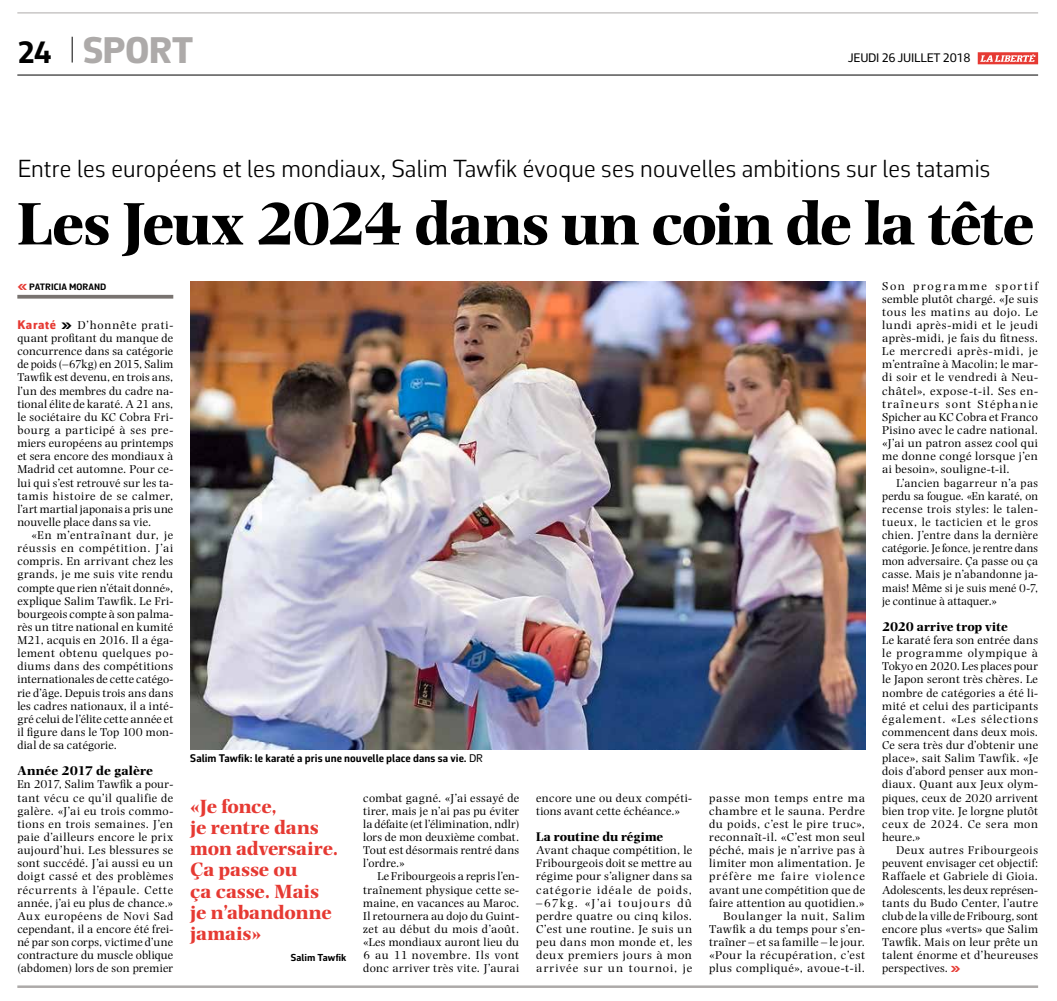
<style>
.page{position:relative;width:1057px;height:1001px;background:#fff}
.page>*{position:absolute;margin:0;border:0;box-sizing:border-box;transform-origin:0 0}
.t1{font:700 62.5px "Photina MT Std";letter-spacing:-.03em;color:#000}
.t2{font:800 37.5px "Corbeau Pro";letter-spacing:-.005em;color:#adaaa9}
.t3{font:300 25px "Corbeau Pro";letter-spacing:-.005em;color:#000}
.t4{font:700 20px/21.2px "Photina MT Std";letter-spacing:-.01em;color:#e63a33}
.t5{font:700 13.12px "Photina MT Std";color:#000}
.t6{font:800 12.62px "Corbeau Pro";letter-spacing:.05em;color:#e63a33}
.t7{font:12.5px "Corbeau Pro";letter-spacing:-.02em;color:#000}
.t8{font:11.88px/13.1px "Photina MT Std";letter-spacing:.025em;color:#000;text-align:justify}
.t9{font:11.88px/13.1px "Photina MT Std";letter-spacing:.025em;color:#000;text-align:right;scale:1.04 1}
.t10{font:700 11.25px "Corbeau Pro";letter-spacing:.005em;color:#000}
.t11{font:700 10.25px "Corbeau Pro";letter-spacing:.005em;color:#000}
.t12{font:700 9.38px "Corbeau Pro";letter-spacing:.005em;color:#000}
.s1{font-weight:700;font-size:31.25px;color:#000}
.s2{font-weight:400}
</style>
<div class="page">
<svg style="left:977px;top:52px;width:61px;height:12px"></svg>
<hr style="left:17px;top:13px;width:1021px;height:1px;background:#adaaa9">
<hr style="left:17px;top:75px;width:1021px;height:1px;background:#000">
<svg style="left:72px;top:37px;width:1px;height:26px"></svg>
<hr style="left:17px;top:985px;width:1021px;height:3px;background:#adaaa9">
<hr style="left:17px;top:295px;width:156px;height:3px;background:#787370">
<img style="left:190px;top:281px;width:675px;height:468px">
<h2 class="t2" style="left:17px;top:25px;width:178px"><span class="s1">24</span> SPORT</h2>
<p class="t7" style="left:848px;top:50px;width:124px">JEUDI 26 JUILLET 2018</p>
<h3 class="t3" style="left:17px;top:152px;width:974px">Entre les européens et les mondiaux, Salim Tawfik évoque ses nouvelles ambitions sur les tatamis</h3>
<h1 class="t1" style="left:17px;top:187px;width:1019px">Les Jeux 2024 dans un coin de la tête</h1>
<p class="t12" style="left:29px;top:280px;width:78px">PATRICIA MORAND</p>
<p class="t6" style="left:17px;top:316px;width:40px">Karaté</p>
<p class="t9" style="left:882px;top:279px;width:151px;text-align:justify">Son programme sportif semble plutôt chargé. «Je suis tous les matins au dojo. Le lundi après-midi et le jeudi après-midi, je fais du fitness.<br>Le mercredi après-midi, je m’entraîne à Macolin; le mar&shy;di soir et le vendredi à Neu&shy;châtel», expose-t-il. Ses en&shy;traîneurs sont Stéphanie Spicher au KC Cobra et Franco Pisino avec le cadre national. «J’ai un patron assez cool qui me donne congé lorsque j’en ai besoin», souligne-t-il.</p>
<p class="t8" style="left:882px;top:476px;width:157px;text-indent:14px">L’ancien bagarreur n’a pas perdu sa fougue. «En karaté, on recense trois styles: le talen&shy;tueux, le tacticien et le gros chien. J’entre dans la dernière catégorie. Je fonce, je rentre dans mon adversaire. Ça passe ou ça casse. Mais je n’abandonne ja&shy;mais! Même si je suis mené 0-7, je continue à attaquer.»</p>
<p class="t5" style="left:882px;top:619px;width:127px">2020 arrive trop vite</p>
<p class="t8" style="left:882px;top:633px;width:157px">Le karaté fera son entrée dans le programme olympique à Tokyo en 2020. Les places pour le Japon seront très chères. Le nombre de catégories a été li&shy;mité et celui des participants également. «Les sélections commencent dans deux mois.<br>Ce sera très dur d’obtenir une place», sait Salim Tawfik. «Je dois d’abord penser aux mon&shy;diaux. Quant aux Jeux olym&shy;piques, ceux de 2020 arrivent bien trop vite. Je lorgne plutôt ceux de 2024. Ce sera mon heure.»</p>
<p class="t8" style="left:882px;top:843px;width:157px;text-indent:14px">Deux autres Fribourgeois peuvent envisager cet objectif:<br>Raffaele et Gabriele di Gioia.<br>Adolescents, les deux représen&shy;tants du Budo Center, l’autre club de la ville de Fribourg, sont encore plus «verts» que Salim Tawfik. Mais on leur prête un talent énorme et d’heureuses perspectives.</p>
<p class="t8" style="left:17px;top:318px;width:157px;text-indent:61px">D’honnête prati&shy;quant profitant du manque de concurrence dans sa catégorie de poids (–67kg) en 2015, Salim Tawfik est devenu, en trois ans, l’un des membres du cadre na&shy;tional élite de karaté. A 21 ans, le sociétaire du KC Cobra Fri&shy;bourg a participé à ses pre&shy;miers européens au printemps et sera encore des mondiaux à Madrid cet automne. Pour ce&shy;lui qui s’est retrouvé sur les ta&shy;tamis histoire de se calmer, l’art martial japonais a pris une nouvelle place dans sa vie.</p>
<p class="t8" style="left:17px;top:528px;width:157px;text-indent:14px">«En m’entraînant dur, je réussis en compétition. J’ai compris. En arrivant chez les grands, je me suis vite rendu compte que rien n’était donné», explique Salim Tawfik. Le Fri&shy;bourgeois compte à son palma&shy;rès un titre national en kumité M21, acquis en 2016. Il a éga&shy;lement obtenu quelques po&shy;diums dans des compétitions internationales de cette catégo&shy;rie d’âge. Depuis trois ans dans les cadres nationaux, il a inté&shy;gré celui de l’élite cette année et il figure dans le Top 100 mon&shy;dial de sa catégorie.</p>
<p class="t5" style="left:17px;top:763px;width:137px">Année 2017 de galère</p>
<p class="t8" style="left:17px;top:778px;width:157px">En 2017, Salim Tawfik a pour&shy;tant vécu ce qu’il qualifie de galère. «J’ai eu trois commo&shy;tions en trois semaines. J’en paie d’ailleurs encore le prix aujourd’hui. Les blessures se sont succédé. J’ai aussi eu un doigt cassé et des problèmes récurrents à l’épaule. Cette année, j’ai eu plus de chance.» Aux européens de Novi Sad cependant, il a encore été frei&shy;né par son corps, victime d’une contracture du muscle oblique (abdomen) lors de son premier</p>
<p class="t10" style="left:190px;top:751px;width:294px">Salim Tawfik: le karaté a pris une nouvelle place dans sa vie. <span class="s2">DR</span></p>
<h3 class="t4" style="left:190px;top:795px;width:149px">«Je fonce,<br>je rentre dans mon adversaire.<br>Ça passe ou<br>ça casse. Mais je n’abandonne jamais»</h3>
<p class="t11" style="left:291px;top:951px;width:57px">Salim Tawfik</p>
<p class="t8" style="left:363px;top:791px;width:157px">combat gagné. «J’ai essayé de tirer, mais je n’ai pas pu éviter la défaite (et l’élimination, ndlr) lors de mon deuxième combat.<br>Tout est désormais rentré dans l’ordre.»</p>
<p class="t8" style="left:363px;top:870px;width:157px;text-indent:14px">Le Fribourgeois a repris l’en&shy;traînement physique cette se&shy;maine, en vacances au Maroc.<br>Il retournera au dojo du Guint&shy;zet au début du mois d’août. «Les mondiaux auront lieu du 6 au 11 novembre. Ils vont donc arriver très vite. J’aurai</p>
<p class="t8" style="left:536px;top:791px;width:157px">encore une ou deux compéti&shy;tions avant cette échéance.»</p>
<p class="t5" style="left:536px;top:829px;width:129px">La routine du régime</p>
<p class="t8" style="left:536px;top:843px;width:157px">Avant chaque compétition, le Fribourgeois doit se mettre au régime pour s’aligner dans sa catégorie idéale de poids, –67kg. «J’ai toujours dû perdre quatre ou cinq kilos.<br>C’est une routine. Je suis un peu dans mon monde et, les deux premiers jours à mon arrivée sur un tournoi, je</p>
<p class="t9" style="left:709px;top:791px;width:151px">passe mon temps entre ma chambre et le sauna. Perdre du poids, c’est le pire truc», reconnaît-il. «C’est mon seul péché, mais je n’arrive pas à limiter mon alimentation. Je préfère me faire violence avant une compétition que de faire attention au quotidien.»<br>Boulanger la nuit, Salim<br>Tawfik a du temps pour s’en&shy;traîner – et sa famille – le jour. «Pour la récupération, c’est plus compliqué», avoue-t-il.</p>
</div>
